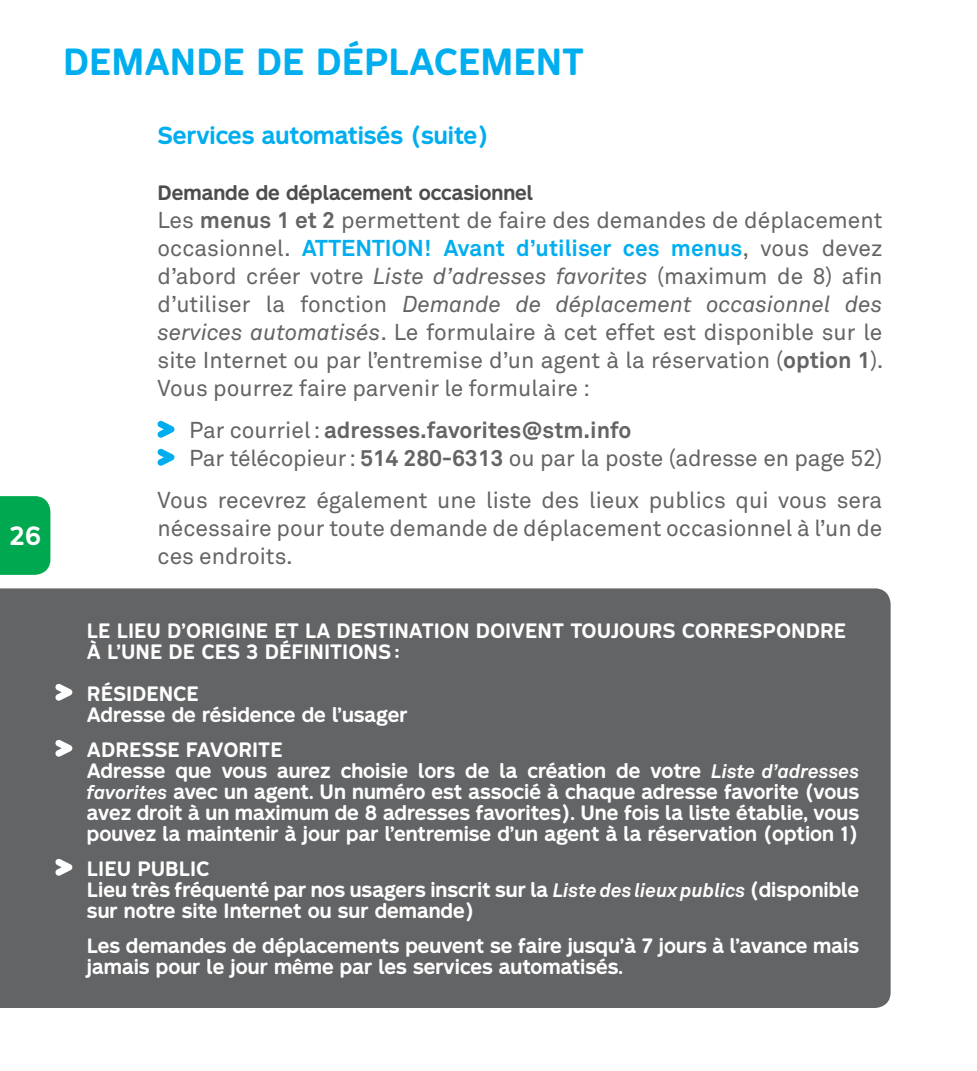
<style>
.page{position:relative;width:977px;height:1071px;background:#fff}
.page>*{position:absolute;margin:0;border:0;box-sizing:border-box;transform-origin:0 0}
.t1{font:700 35px "STM Montreal";color:#00aeef}
.t2{font:700 24.5px "STM Montreal";color:#fff}
.t3{font:22.75px/28px "Akkurat";color:#636466}
.t4{font:700 22.75px "STM Montreal";color:#00aeef}
.t5{font:700 19.25px/21px "STM Montreal";color:#fff}
.t6{font:700 19.25px "STM Montreal";color:#4d4d4f}
.s1{font-weight:700}
.s2{font-weight:700;color:#00aeef}
.s3{font-style:italic}
.s4{font-family:"Akkurat";font-style:italic}
</style>
<div class="page">
<div style="left:0;top:496px;width:50px;height:79px;background:#00a94f"></div>
<div style="left:0;top:588px;width:890px;height:420px;background:#636466"></div>
<svg style="left:55px;top:683px;width:17px;height:18px"></svg>
<svg style="left:55px;top:739px;width:17px;height:18px"></svg>
<svg style="left:55px;top:858px;width:17px;height:18px"></svg>
<svg style="left:157px;top:420px;width:17px;height:18px"></svg>
<svg style="left:157px;top:448px;width:17px;height:18px"></svg>
<p class="t2" style="left:9px;top:520px;width:33px">26</p>
<h1 class="t1" style="left:63px;top:39px;width:522px">Demande de déplacement</h1>
<p class="t4" style="left:158px;top:121px;width:332px">Services automatisés (suite)</p>
<p class="t6" style="left:158px;top:180px;width:377px">Demande de déplacement occasionnel</p>
<p class="t3" style="left:158px;top:205px;width:726px">Les <span class="s1">menus 1 et 2</span> permettent de faire des demandes de déplacement occasionnel. <span class="s2">Atte</span></p>
<p class="t3" style="left:158px;top:233px;width:727px;text-align:justify;text-indent:198px"><span class="s2">ntion! Avant d’utiliser ces menus</span>, vous devez d’abord créer votre <span class="s3">Liste d’adresses favorites</span> (maximum de 8) afin d’utiliser la fonction <span class="s3">Demande de déplacement occasionnel des services automatisés</span>. Le formulaire à cet effet est disponible sur le site Internet ou par l’entremise d’un agent à la réservation (<span class="s1">option 1</span>).<br>Vous pourrez faire parvenir le formulaire :</p>
<p class="t3" style="left:189px;top:415px;width:695px">Par courriel: <span class="s1">adresses.favorites@stm.info<br></span>Par télécopieur: <span class="s1">514 280-6313</span> ou par la poste (adresse en page 52)</p>
<p class="t3" style="left:157px;top:485px;width:726px;text-align:justify">Vous recevrez également une liste des lieux publics qui vous sera nécessaire pour toute demande de déplacement occasionnel à l’un de ces endroits.</p>
<p class="t5" style="left:87px;top:620px;width:42px">Le lieu</p>
<p class="t5" style="left:167px;top:620px;width:31px">d’ori</p>
<p class="t5" style="left:221px;top:620px;width:26px">gine</p>
<p class="t5" style="left:274px;top:620px;width:75px">etladestination</p>
<p class="t5" style="left:476px;top:620px;width:14px">doivent</p>
<p class="t5" style="left:570px;top:620px;width:15px">toujours</p>
<p class="t5" style="left:681px;top:620px;width:15px">correspondre</p>
<p class="t5" style="left:87px;top:641px;width:49px">à l’une</p>
<p class="t5" style="left:168px;top:641px;width:47px">de ces</p>
<p class="t5" style="left:246px;top:641px;width:69px">3 définitions</p>
<p class="t5" style="left:395px;top:641px;width:6px">:</p>
<p class="t5" style="left:87px;top:683px;width:322px">Résidence<br>Adresse de résidence de l’usager</p>
<p class="t5" style="left:87px;top:739px;width:28px">Adresse</p>
<p class="t5" style="left:87px;top:739px;width:773px;text-indent:99px">favorite<br>Adresse que vous aurez choisie lors de la création de votre <span class="s4">Liste d’adresses favorites</span> avec un agent. Un numéro est associé à chaque adresse favorite (vous avez droit à un maximum de 8 adresses favorites). Une fois la liste établie, vous pouvez la maintenir à jour par l’entremise d’un agent à la réservation (option 1)</p>
<p class="t5" style="left:87px;top:858px;width:23px">Lieu</p>
<p class="t5" style="left:87px;top:858px;width:773px;text-indent:50px">public<br>Lieu très fréquenté par nos usagers inscrit sur la <span class="s4">Liste des lieux publics</span> (disponible sur notre site Internet ou sur demande)</p>
<p class="t5" style="left:87px;top:935px;width:773px">Les demandes de déplacements peuvent se faire jusqu’à 7 jours à l’avance mais jamais pour le jour même par les services automatisés.</p>
</div>
